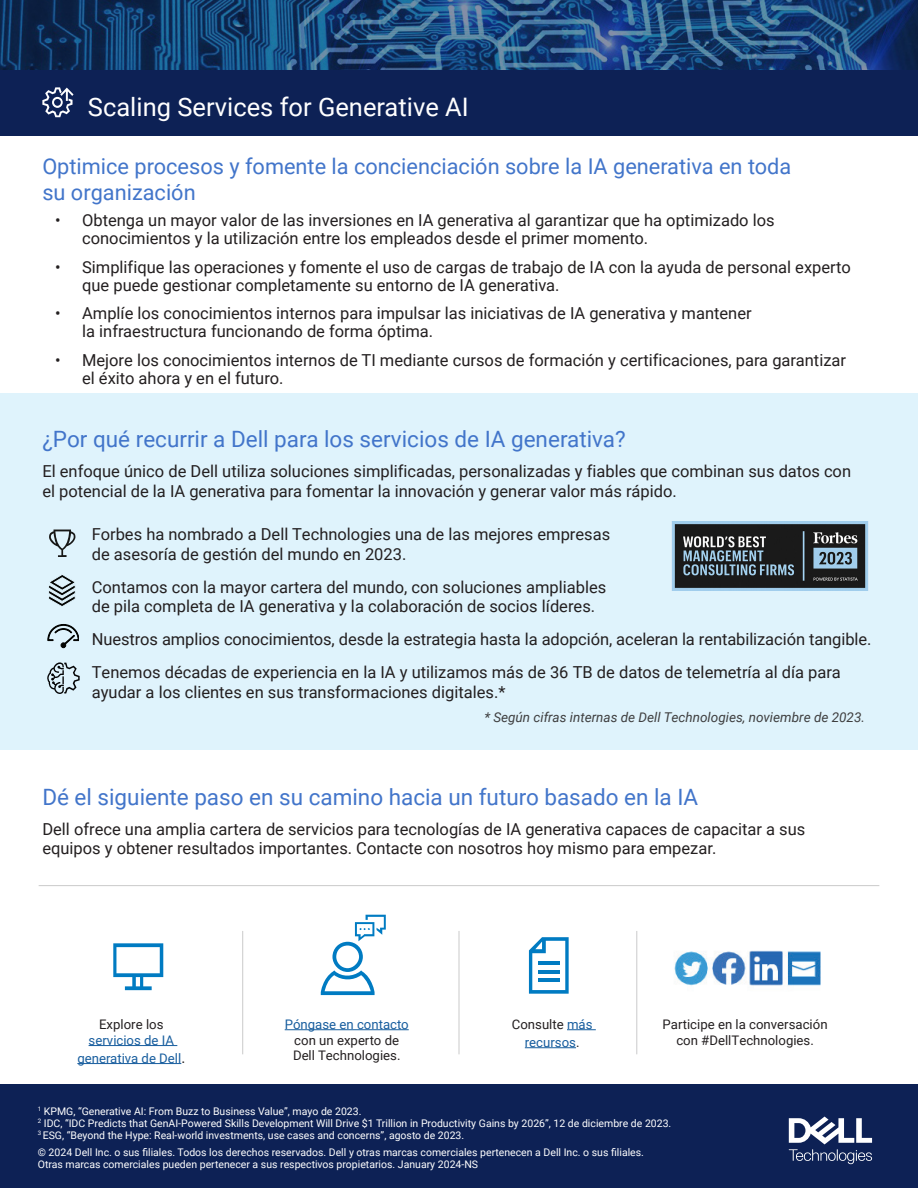
<style>
.page{position:relative;width:918px;height:1188px;background:#fff}
.page>*{position:absolute;margin:0;border:0;box-sizing:border-box;transform-origin:0 0}
.Body_Headline{font:25.5px "Roboto";color:#fff}
.Body_Text{font:22.5px "Roboto";color:#4275ca}
.Body_Text-2{font:21.75px/25.5px "Roboto";color:#4275ca}
.Body_Text-3{font:16.5px/19.5px "Roboto";color:#231f20}
.Body_Text-4{font:italic 13.5px "Roboto";color:#3e3e3f}
.Body_Copy{font:13.2px/15.8px "Roboto";color:#231f20;text-align:center}
.Body_Copy-2{font:13.2px/15.8px "Roboto";color:#175d9e;text-align:center}
.t1{font:10.5px/12px "Roboto";color:#fff}
.s1{color:#231f20}
.s2{font-size:15px;color:#231f20}
.s3{color:#175d9e}
</style>
<div class="page">
<div style="left:0;top:393px;width:918px;height:357px;background:#dff3fc"></div>
<div style="left:0;top:1084px;width:918px;height:104px;background:#0d2155"></div>
<svg style="left:789px;top:1117px;width:83px;height:47px"></svg>
<svg style="left:113px;top:943px;width:50px;height:47px"></svg>
<svg style="left:321px;top:915px;width:65px;height:80px"></svg>
<svg style="left:529px;top:937px;width:40px;height:57px"></svg>
<hr style="left:539px;top:962px;width:21px;height:3px;background:#007bc2">
<hr style="left:539px;top:970px;width:21px;height:4px;background:#007bc2">
<hr style="left:539px;top:978px;width:21px;height:4px;background:#007bc2">
<img style="left:674px;top:950px;width:147px;height:36px">
<hr style="left:242px;top:931px;width:1px;height:123px;background:#4b4c4d">
<hr style="left:459px;top:931px;width:1px;height:123px;background:#4b4c4d">
<hr style="left:636px;top:931px;width:1px;height:123px;background:#4b4c4d">
<hr style="left:39px;top:885px;width:840px;height:1px;background:#4b4c4d">
<hr style="left:89px;top:1045px;width:88px;height:1px;background:#175d9e">
<hr style="left:77px;top:1063px;width:104px;height:1px;background:#175d9e">
<hr style="left:285px;top:1029px;width:124px;height:1px;background:#175d9e">
<svg style="left:567px;top:1029px;width:29px;height:1px"></svg>
<hr style="left:525px;top:1047px;width:51px;height:1px;background:#175d9e">
<svg style="left:49px;top:574px;width:27px;height:32px"></svg>
<svg style="left:47px;top:624px;width:32px;height:24px"></svg>
<div style="left:0;top:69px;width:918px;height:66px;background:#0d2155"></div>
<svg style="left:42px;top:87px;width:32px;height:30px"></svg>
<svg style="left:47px;top:662px;width:33px;height:32px"></svg>
<svg style="left:0;top:0;width:918px;height:69px;background:#1c4676"></svg>
<img style="left:672px;top:521px;width:196px;height:70px">
<svg style="left:49px;top:530px;width:27px;height:27px"></svg>
<p class="Body_Headline" style="left:88px;top:89px;width:382px">Scaling Services for Generative AI</p>
<p class="Body_Text-2" style="left:42px;top:153px;width:751px">Optimice procesos y fomente la concienciación sobre la IA generativa en toda su organización</p>
<p class="Body_Text-3" style="left:82px;top:210px;width:694px;line-height:18px;text-indent:-27px">• Obtenga un mayor valor de las inversiones en IA generativa al garantizar que ha optimizado los conocimientos y la utilización entre los empleados desde el primer momento.</p>
<p class="Body_Text-3" style="left:82px;top:257px;width:770px;line-height:18px;text-indent:-27px">• Simplifique las operaciones y fomente el uso de cargas de trabajo de IA con la ayuda de personal experto que puede gestionar completamente su entorno de IA generativa.</p>
<p class="Body_Text-3" style="left:82px;top:304px;width:671px;line-height:18px;text-indent:-27px">• Amplíe los conocimientos internos para impulsar las iniciativas de IA generativa y mantener la infraestructura funcionando de forma óptima.</p>
<p class="Body_Text-3" style="left:82px;top:351px;width:765px;line-height:18px;text-indent:-27px">• Mejore los conocimientos internos de TI mediante cursos de formación y certificaciones, para garantizar el éxito ahora y en el futuro.</p>
<p class="Body_Text" style="left:42px;top:423px;width:585px">¿Por qué recurrir a Dell para los servicios de IA generativa?</p>
<p class="Body_Text-3" style="left:42px;top:461px;width:810px">El enfoque único de Dell utiliza soluciones simplificadas, personalizadas y fiables que combinan sus datos con el potencial de la IA generativa para fomentar la innovación y generar valor más rápido.</p>
<p class="Body_Text-3" style="left:92px;top:524px;width:520px">Forbes ha nombrado a Dell Technologies una de las mejores empresas de asesoría de gestión del mundo en 2023.</p>
<p class="Body_Text-3" style="left:92px;top:577px;width:516px">Contamos con la mayor cartera del mundo, con soluciones ampliables de pila completa de IA generativa y la colaboración de socios líderes.</p>
<p class="Body_Text-3" style="left:92px;top:629px;width:781px">Nuestros amplios conocimientos, desde la estrategia hasta la adopción, aceleran la rentabilización tangible.</p>
<p class="Body_Text-3" style="left:92px;top:662px;width:750px">Tenemos décadas de experiencia en la IA y utilizamos más de 36 TB de datos de telemetría al día para ayudar a los clientes en sus transformaciones digitales.*</p>
<p class="Body_Text-4" style="left:484px;top:707px;width:382px">* Según cifras internas de Dell Technologies, noviembre de 2023.</p>
<p class="Body_Text" style="left:42px;top:781px;width:657px">Dé el siguiente paso en su camino hacia un futuro basado en la IA</p>
<p class="Body_Text-3" style="left:42px;top:819px;width:765px">Dell ofrece una amplia cartera de servicios para tecnologías de IA generativa capaces de capacitar a sus equipos y obtener resultados importantes. Contacte con nosotros hoy mismo para empezar.</p>
<p class="Body_Copy-2" style="left:89px;top:1016px;width:87px"><span class="s1">Explore los </span>servicios de IA</p>
<p class="Body_Copy-2" style="left:77px;top:1050px;width:109px">generativa de Dell<span class="s2">.</span></p>
<p class="Body_Copy" style="left:285px;top:1016px;width:126px"><span class="s3">Póngase en contacto </span>con un experto de<br>Dell Technologies.</p>
<p class="Body_Copy-2" style="left:512px;top:1015px;width:82px;line-height:18px"><span class="s1">Consulte</span> más recursos<span class="s1">.</span></p>
<p class="Body_Copy" style="left:663px;top:1016px;width:167px">Participe en la conversación con #DellTechnologies.</p>
<p class="t1" style="left:38px;top:1105px;width:635px"><sup>1</sup> KPMG, “Generative AI: From Buzz to Business Value”, mayo de 2023.<br><sup>2</sup> IDC, “IDC Predicts that GenAI-Powered Skills Development Will Drive $1 Trillion in Productivity Gains by 2026”, 12 de diciembre de 2023.</p>
<p class="t1" style="left:38px;top:1129px;width:428px"><sup>3</sup> ESG, “Beyond the Hype: Real-world investments, use cases and concerns”, agosto de 2023.</p>
<p class="t1" style="left:38px;top:1146px;width:608px">© 2024 Dell Inc. o sus filiales. Todos los derechos reservados. Dell y otras marcas comerciales pertenecen a Dell Inc. o sus filiales.<br>Otras marcas comerciales pueden pertenecer a sus respectivos propietarios. January 2024-NS</p>
</div>
